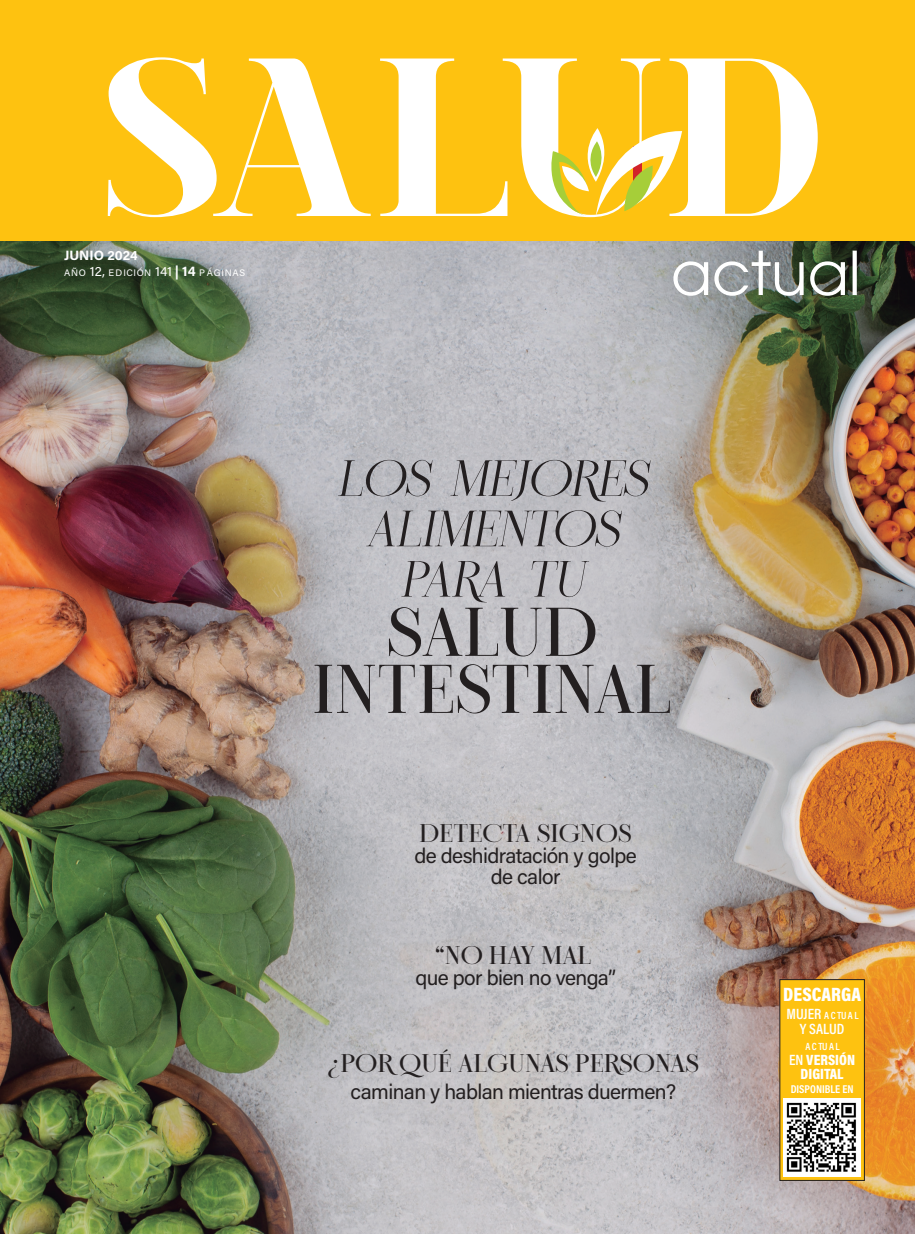
<style>
.page{position:relative;width:915px;height:1234px;background:#fff}
.page>*{position:absolute;margin:0;border:0;box-sizing:border-box;transform-origin:0 0}
.t1{font:700 237px "spinwerad";letter-spacing:-.015em;color:#fff}
.t2{font:500 68.7px "NT Epika";letter-spacing:-.01em;color:#231f20}
.t3{font:60px "Avant Garde";color:#fff}
.t4{font:italic 50.7px/50.4px "NT Epika";color:#231f20;text-align:center}
.t5{font:500 25.5px "NT Epika";letter-spacing:-.01em;color:#231f20}
.t6{font:21px "Acumin Variable Concept";letter-spacing:-.01em;color:#231f20}
.t7{font:19.5px "Acumin Variable Concept";letter-spacing:-.15em;color:#fff}
.t8{font:15px "Acumin Variable Concept";letter-spacing:-.15em;color:#fff}
.t9{font:15px "Acumin Variable Concept";letter-spacing:-.13em;color:#fff}
.t10{font:13.5px "Acumin Variable Concept";letter-spacing:.055em;color:#fff}
.t11{font:11.4px "Acumin Variable Concept";letter-spacing:-.135em;color:#fff}
.t12{font:10.5px "Acumin Variable Concept";letter-spacing:-.055em;color:#fff}
.t13{font:9.45px "Acumin Variable Concept";letter-spacing:.09em;color:#fff}
.s1{font-size:13.5px}
.s2{font-size:15px}
</style>
<div class="page">
<img style="left:0;top:241px;width:914px;height:992px">
<div style="left:0;top:0;width:914px;height:241px;background:#fec210"></div>
<div style="left:779px;top:979px;width:85px;height:201px;background:#fec210"></div>
<div style="left:779px;top:979px;width:85px;height:201px;border:1px solid #231f20"></div>
<img style="left:783px;top:1098px;width:77px;height:77px">
<svg style="left:551px;top:128px;width:131px;height:88px"></svg>
<p class="t1" style="left:103px;top:-31px;width:720px">SALUD</p>
<p class="t10" style="left:64px;top:246px;width:75px">JUNIO 2024</p>
<p class="t13" style="left:64px;top:266px;width:182px">AÑO <span class="s1">12</span><span class="s1">,</span> EDICIÓN <span class="s1">141 | 14</span> P ÁGINAS</p>
<p class="t3" style="left:670px;top:237px;width:191px">actual</p>
<p class="t4" style="left:336px;top:456px;width:324px">LOS MEJORES</p>
<p class="t4" style="left:364px;top:506px;width:267px">ALIMENTOS<br>PARA TU</p>
<p class="t2" style="left:386px;top:593px;width:213px">SALUD</p>
<p class="t2" style="left:312px;top:650px;width:361px">INTESTINAL</p>
<p class="t5" style="left:419px;top:818px;width:214px">DETECTA SIGNOS</p>
<p class="t6" style="left:414px;top:841px;width:223px">de deshidratación y golpe</p>
<p class="t6" style="left:490px;top:862px;width:70px">de calor</p>
<p class="t5" style="left:435px;top:940px;width:158px">“NO HAY MAL</p>
<p class="t6" style="left:415px;top:963px;width:201px">que por bien no venga”</p>
<p class="t5" style="left:327px;top:1048px;width:373px">¿POR QUÉ ALGUNAS PERSONAS</p>
<p class="t6" style="left:350px;top:1077px;width:326px">caminan y hablan mientras duermen?</p>
<p class="t7" style="left:783px;top:981px;width:82px">DESCARGA</p>
<p class="t12" style="left:786px;top:1008px;width:75px"><span class="s2">MUJER</span> ACTUAL</p>
<p class="t8" style="left:799px;top:1018px;width:49px">Y SALUD</p>
<p class="t12" style="left:805px;top:1038px;width:37px">ACTUAL</p>
<p class="t9" style="left:788px;top:1048px;width:70px">EN VERSIÓN</p>
<p class="t8" style="left:800px;top:1063px;width:46px">DIGITAL</p>
<p class="t11" style="left:790px;top:1080px;width:67px">DISPONIBLE EN</p>
</div>
